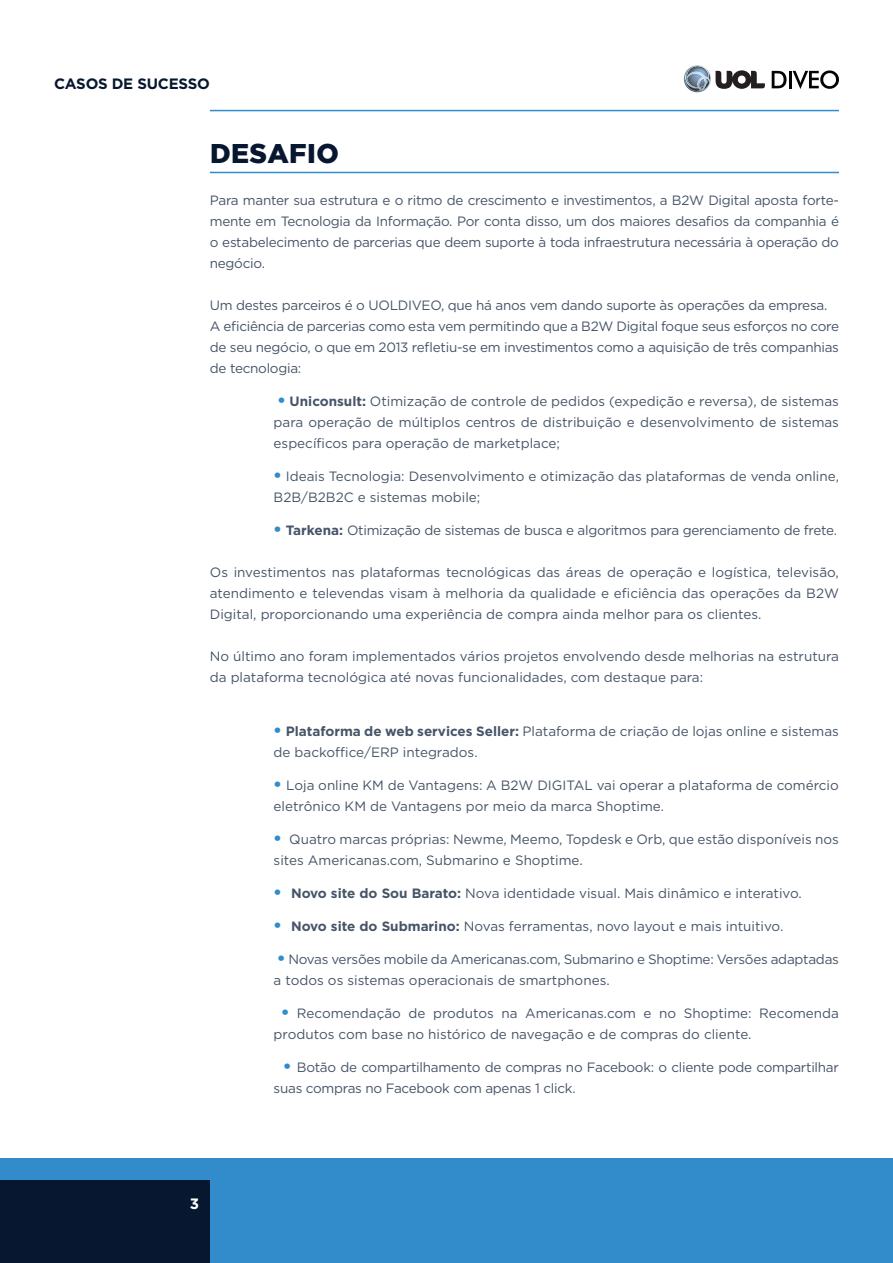
<style>
.page{position:relative;width:893px;height:1263px;background:#fff}
.page>*{position:absolute;margin:0;border:0;box-sizing:border-box;transform-origin:0 0}
.t1{font:900 27px "Gotham";letter-spacing:.015em;color:#081730}
.t2{font:700 15px "Gotham";letter-spacing:-.015em;color:#081730}
.t3{font:700 15px "Gotham";color:#fff}
.t4{font:13.5px/21px "Gotham";color:#465467}
.t5{font:13.5px/21px "Gotham";letter-spacing:-.02em;color:#465467}
.s1{font-weight:900;font-size:16.5px;color:#328bca}
.s2{font-weight:700}
</style>
<div class="page">
<div style="left:0;top:1158px;width:893px;height:105px;background:#328bca"></div>
<div style="left:0;top:1180px;width:210px;height:83px;background:#081730"></div>
<svg style="left:772px;top:71px;width:14px;height:17px"></svg>
<hr style="left:789px;top:71px;width:3px;height:17px;background:#040503">
<svg style="left:793px;top:70px;width:46px;height:19px"></svg>
<svg style="left:684px;top:65px;width:81px;height:26px"></svg>
<hr style="left:210px;top:110px;width:629px;height:1px;background:#328bca">
<hr style="left:210px;top:172px;width:629px;height:1px;background:#328bca">
<p class="t2" style="left:54px;top:74px;width:157px">Casos de sucesso</p>
<h1 class="t1" style="left:210px;top:137px;width:130px">DESAFIO</h1>
<p class="t4" style="left:210px;top:189px;width:631px;text-align:justify">Para manter sua estrutura e o ritmo de crescimento e investimentos, a B2W Digital aposta forte&shy;mente em Tecnologia da Informação. Por conta disso, um dos maiores desafios da companhia é o estabelecimento de parcerias que deem suporte à toda infraestrutura necessária à operação do negócio.</p>
<p class="t5" style="left:210px;top:294px;width:631px">Um destes parceiros é o UOLDIVEO, que há anos vem dando suporte às operações da empresa.<br>A eficiência de parcerias como esta vem permitindo que a B2W Digital foque seus esforços no core de seu negócio, o que em 2013 refletiu-se em investimentos como a aquisição de três companhias de tecnologia:</p>
<p class="t4" style="left:274px;top:390px;width:567px;text-align:justify"><span class="s1">•</span> <span class="s2">Uniconsult:</span> Otimização de controle de pedidos (expedição e reversa), de sistemas para operação de múltiplos centros de distribuição e desenvolvimento de sistemas específicos para operação de marketplace;</p>
<p class="t4" style="left:274px;top:465px;width:567px"><span class="s1">•</span> Ideais Tecnologia: Desenvolvimento e otimização das plataformas de venda online,<br>B2B/B2B2C e sistemas mobile;</p>
<p class="t5" style="left:274px;top:519px;width:565px"><span class="s1">•</span> <span class="s2">Tarkena:</span> Otimização de sistemas de busca e algoritmos para gerenciamento de frete.</p>
<p class="t4" style="left:210px;top:561px;width:631px;text-align:justify">Os investimentos nas plataformas tecnológicas das áreas de operação e logística, televisão, atendimento e televendas visam à melhoria da qualidade e eficiência das operações da B2W Digital, proporcionando uma experiência de compra ainda melhor para os clientes.</p>
<p class="t4" style="left:210px;top:645px;width:631px">No último ano foram implementados vários projetos envolvendo desde melhorias na estrutura da plataforma tecnológica até novas funcionalidades, com destaque para:</p>
<p class="t3" style="left:190px;top:1194px;width:11px">3</p>
<p class="t4" style="left:274px;top:720px;width:567px"><span class="s1">•</span> <span class="s2">Plataforma de web services Seller:</span> Plataforma de criação de lojas online e sistemas de backoffice/ERP integrados.</p>
<p class="t4" style="left:274px;top:774px;width:567px"><span class="s1">•</span> Loja online KM de Vantagens: A B2W DIGITAL vai operar a plataforma de comércio eletrônico KM de Vantagens por meio da marca Shoptime.</p>
<p class="t4" style="left:274px;top:828px;width:567px"><span class="s1">•</span> Quatro marcas próprias: Newme, Meemo, Topdesk e Orb, que estão disponíveis nos sites Americanas.com, Submarino e Shoptime.</p>
<p class="t4" style="left:274px;top:882px;width:530px"><span class="s1">•</span> <span class="s2">Novo site do Sou Barato:</span> Nova identidade visual. Mais dinâmico e interativo.</p>
<p class="t4" style="left:274px;top:915px;width:511px"><span class="s1">•</span> <span class="s2">Novo site do Submarino:</span> Novas ferramentas, novo layout e mais intuitivo.</p>
<p class="t5" style="left:274px;top:948px;width:567px"><span class="s1">•</span> Novas versões mobile da Americanas.com, Submarino e Shoptime: Versões adaptadas a todos os sistemas operacionais de smartphones.</p>
<p class="t4" style="left:274px;top:1002px;width:567px;text-indent:8px"><span class="s1">•</span> Recomendação de produtos na Americanas.com e no Shoptime: Recomenda produtos com base no histórico de navegação e de compras do cliente.</p>
<p class="t5" style="left:274px;top:1056px;width:567px;text-indent:10px"><span class="s1">•</span> Botão de compartilhamento de compras no Facebook: o cliente pode compartilhar suas compras no Facebook com apenas 1 click.</p>
</div>
